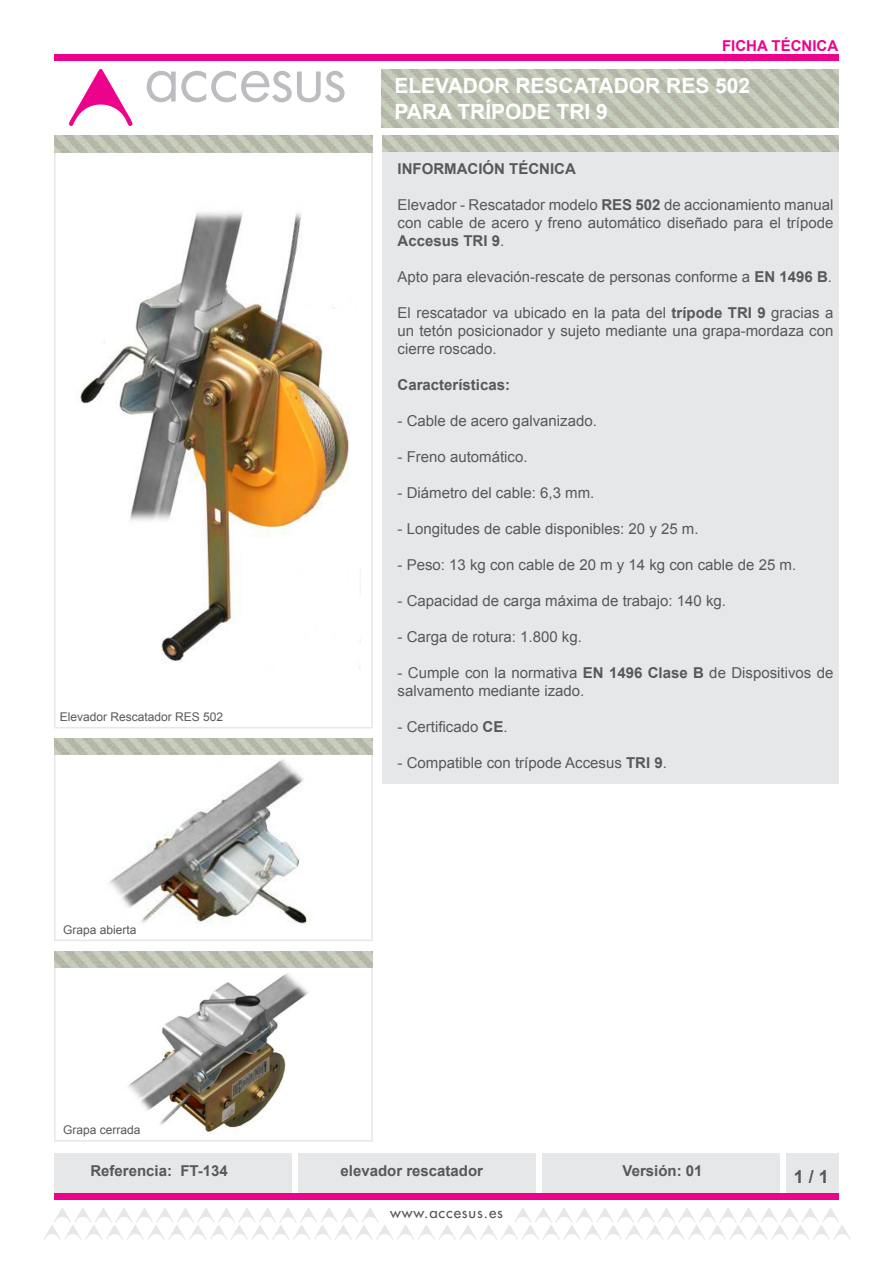
<style>
.page{position:relative;width:893px;height:1263px;background:#fff}
.page>*{position:absolute;margin:0;border:0;box-sizing:border-box;transform-origin:0 0}
.t1{font:700 21px/25.2px "Arial";color:#fff}
.t2{font:700 18px "Arial";color:#57585a}
.t3{font:15px/18px "Arial";color:#57585a;text-align:justify}
.t4{font:700 15px "Arial";color:#57585a}
.t5{font:15px "Futura";letter-spacing:.06em;color:#57585a}
.t6{font:700 15px "Arial";color:#ed028c}
.t7{font:12px "Arial";color:#57585a}
.s1{font-weight:700}
</style>
<div class="page">
<div style="left:54px;top:136px;width:319px;height:592px;background:#fff;border:2px solid #e6e7e9"></div>
<div style="left:383px;top:136px;width:456px;height:647px;background:#e6e7e9"></div>
<svg style="left:147px;top:71px;width:198px;height:31px"></svg>
<svg style="left:69px;top:69px;width:63px;height:57px"></svg>
<img style="left:381px;top:69px;width:458px;height:58px">
<div style="left:54px;top:1153px;width:237px;height:47px;background:#e6e7e9"></div>
<div style="left:298px;top:1153px;width:237px;height:47px;background:#e6e7e9"></div>
<div style="left:542px;top:1153px;width:237px;height:47px;background:#e6e7e9"></div>
<div style="left:786px;top:1153px;width:53px;height:47px;background:#e6e7e9"></div>
<div style="left:54px;top:54px;width:785px;height:6px;background:#ed028c"></div>
<div style="left:54px;top:1193px;width:785px;height:7px;background:#ed028c"></div>
<svg style="left:44px;top:1208px;width:806px;height:32px"></svg>
<img style="left:54px;top:136px;width:319px;height:16px">
<img style="left:383px;top:136px;width:456px;height:16px">
<div style="left:54px;top:962px;width:319px;height:180px;background:#fff;border:2px solid #e6e7e9"></div>
<img style="left:54px;top:951px;width:319px;height:16px">
<div style="left:54px;top:739px;width:319px;height:202px;background:#fff;border:2px solid #e6e7e9"></div>
<img style="left:54px;top:738px;width:319px;height:17px">
<img style="left:80px;top:212px;width:280px;height:458px">
<img style="left:109px;top:759px;width:202px;height:165px">
<img style="left:128px;top:973px;width:180px;height:160px">
<p class="t6" style="left:722px;top:36px;width:118px">FICHA TÉCNICA</p>
<p class="t7" style="left:60px;top:708px;width:165px">Elevador Rescatador RES 502</p>
<p class="t7" style="left:63px;top:921px;width:75px">Grapa abierta</p>
<p class="t7" style="left:63px;top:1121px;width:79px">Grapa cerrada</p>
<h1 class="t1" style="left:394px;top:74px;width:357px">ELEVADOR RESCATADOR RES 502<br>PARA TRÍPODE TRI 9</h1>
<p class="t4" style="left:398px;top:158px;width:180px">INFORMACIÓN TÉCNICA</p>
<p class="t3" style="left:398px;top:196px;width:437px">Elevador - Rescatador modelo <span class="s1">RES 502</span> de accionamiento manual con cable de acero y freno automático diseñado para el trípode <span class="s1">Accesus TRI 9</span>.</p>
<p class="t3" style="left:398px;top:268px;width:436px">Apto para elevación-rescate de personas conforme a <span class="s1">EN 1496 B</span>.</p>
<p class="t3" style="left:398px;top:304px;width:437px">El rescatador va ubicado en la pata del <span class="s1">trípode TRI 9</span> gracias a un tetón posicionador y sujeto mediante una grapa-mordaza con cierre roscado.</p>
<p class="t4" style="left:398px;top:374px;width:114px">Características:</p>
<p class="t3" style="left:398px;top:412px;width:201px">- Cable de acero galvanizado.</p>
<p class="t3" style="left:398px;top:448px;width:132px">- Freno automático.</p>
<p class="t3" style="left:398px;top:484px;width:198px">- Diámetro del cable: 6,3 mm.</p>
<p class="t3" style="left:398px;top:520px;width:302px">- Longitudes de cable disponibles: 20 y 25 m.</p>
<p class="t3" style="left:398px;top:556px;width:400px">- Peso: 13 kg con cable de 20 m y 14 kg con cable de 25 m.</p>
<p class="t3" style="left:398px;top:592px;width:330px">- Capacidad de carga máxima de trabajo: 140 kg.</p>
<p class="t3" style="left:398px;top:628px;width:186px">- Carga de rotura: 1.800 kg.</p>
<p class="t3" style="left:398px;top:664px;width:437px">- Cumple con la normativa <span class="s1">EN 1496 Clase B</span> de Dispositivos de salvamento mediante izado.</p>
<p class="t3" style="left:398px;top:718px;width:112px">- Certificado <span class="s1">CE</span>.</p>
<p class="t3" style="left:398px;top:754px;width:271px">- Compatible con trípode Accesus <span class="s1">TRI 9</span>.</p>
<p class="t4" style="left:90px;top:1160px;width:139px">Referencia: FT-134</p>
<p class="t4" style="left:340px;top:1160px;width:144px">elevador rescatador</p>
<p class="t4" style="left:623px;top:1160px;width:82px">Versión: 01</p>
<p class="t2" style="left:794px;top:1163px;width:37px">1 / 1</p>
<p class="t5" style="left:390px;top:1203px;width:114px">www.accesus.es</p>
</div>
